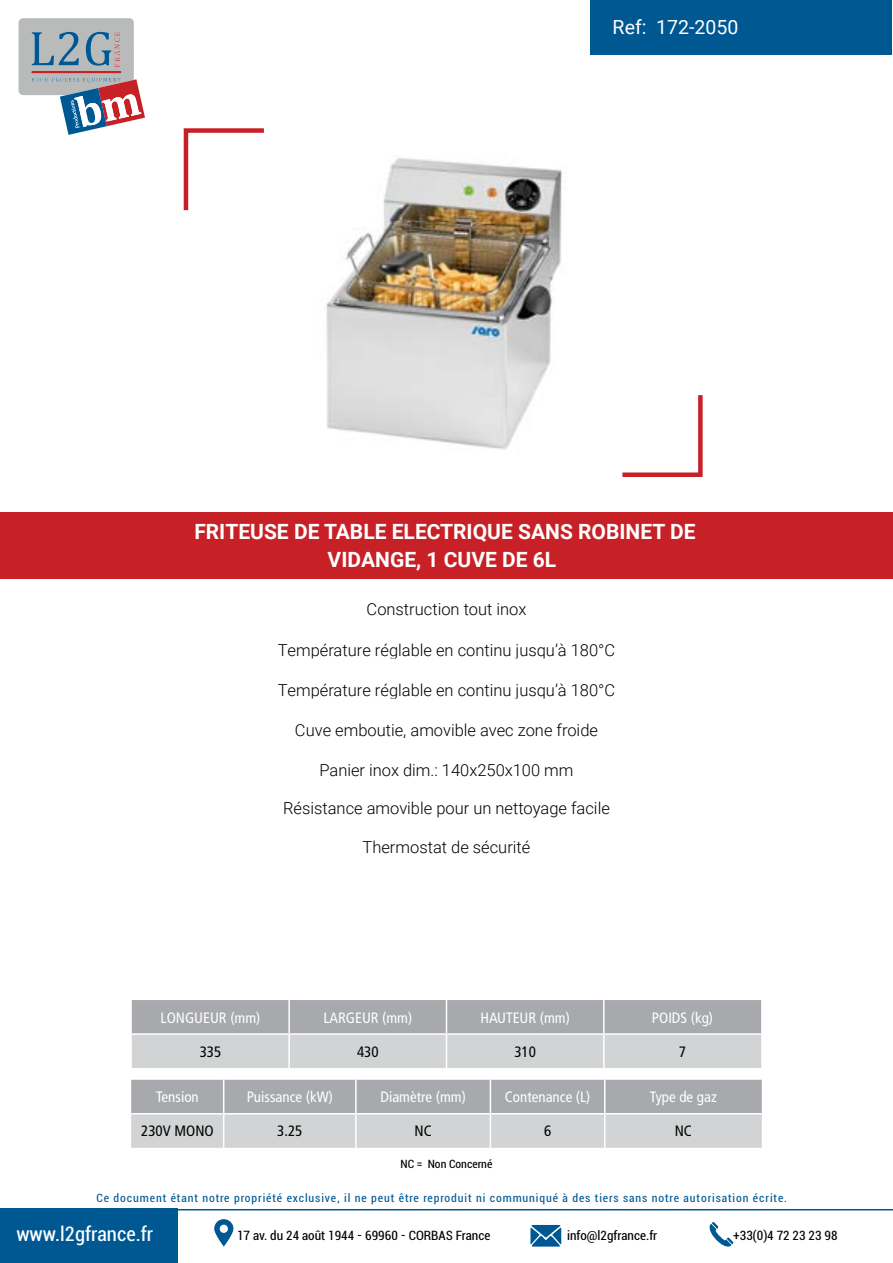
<style>
.page{position:relative;width:893px;height:1263px;background:#fff}
.page>*{position:absolute;margin:0;border:0;box-sizing:border-box;transform-origin:0 0}
.t1{font:700 21px/27.9px "Roboto";color:#fff;text-align:center}
.t2{font:condensed 21px "Roboto";color:#fff}
.t3{font:19.5px "Roboto";color:#fff}
.t4{font:300 16.5px "Roboto";color:#000}
.t5{font:condensed 15px "Frutiger LT Std";color:#fff}
.t6{font:condensed 15px "Frutiger LT Std";color:#000}
.t7{font:condensed 13.5px "Roboto";color:#000}
.t8{font:condensed 12px "Roboto";letter-spacing:.075em;color:#005893}
.t9{font:condensed 12px "Roboto";color:#000}
</style>
<div class="page">
<div style="left:0;top:513px;width:893px;height:66px;background:#c72127"></div>
<svg style="left:622px;top:395px;width:81px;height:82px"></svg>
<svg style="left:183px;top:128px;width:81px;height:83px"></svg>
<svg style="left:18px;top:18px;width:127px;height:117px"></svg>
<div style="left:590px;top:0;width:301px;height:54px;background:#005893"></div>
<div style="left:0;top:1209px;width:178px;height:54px;background:#005893"></div>
<hr style="left:178px;top:1209px;width:715px;height:1px;background:#005893">
<svg style="left:214px;top:1219px;width:20px;height:27px"></svg>
<svg style="left:530px;top:1225px;width:31px;height:21px"></svg>
<svg style="left:710px;top:1222px;width:23px;height:24px"></svg>
<img style="left:326px;top:158px;width:236px;height:292px">
<svg style="left:132px;top:1000px;width:629px;height:68px;background:#bcbec0"></svg>
<hr style="left:288px;top:1000px;width:2px;height:33px;background:#fff">
<hr style="left:446px;top:1000px;width:1px;height:33px;background:#fff">
<hr style="left:603px;top:1000px;width:2px;height:33px;background:#fff">
<hr style="left:132px;top:1033px;width:157px;height:2px;background:#fff">
<hr style="left:289px;top:1033px;width:157px;height:2px;background:#fff">
<hr style="left:288px;top:1035px;width:2px;height:33px;background:#fff">
<hr style="left:446px;top:1033px;width:158px;height:2px;background:#fff">
<hr style="left:446px;top:1035px;width:1px;height:33px;background:#fff">
<hr style="left:604px;top:1033px;width:157px;height:2px;background:#fff">
<hr style="left:603px;top:1035px;width:2px;height:33px;background:#fff">
<svg style="left:131px;top:1080px;width:631px;height:68px;background:#bcbec0"></svg>
<hr style="left:223px;top:1080px;width:1px;height:33px;background:#fff">
<hr style="left:355px;top:1080px;width:2px;height:33px;background:#fff">
<hr style="left:490px;top:1080px;width:1px;height:33px;background:#fff">
<hr style="left:604px;top:1080px;width:1px;height:33px;background:#fff">
<hr style="left:131px;top:1113px;width:93px;height:1px;background:#fff">
<hr style="left:224px;top:1113px;width:132px;height:1px;background:#fff">
<hr style="left:223px;top:1114px;width:1px;height:34px;background:#fff">
<hr style="left:356px;top:1113px;width:134px;height:1px;background:#fff">
<hr style="left:355px;top:1114px;width:2px;height:34px;background:#fff">
<hr style="left:490px;top:1113px;width:115px;height:1px;background:#fff">
<hr style="left:490px;top:1114px;width:1px;height:34px;background:#fff">
<hr style="left:605px;top:1113px;width:157px;height:1px;background:#fff">
<hr style="left:604px;top:1114px;width:1px;height:34px;background:#fff">
<p class="t3" style="left:613px;top:13px;width:35px">Ref:</p>
<p class="t3" style="left:656px;top:13px;width:84px">172-2050</p>
<p class="t1" style="left:194px;top:516px;width:503px">FRITEUSE DE TABLE ELECTRIQUE SANS ROBINET DE<br>VIDANGE, 1 CUVE DE 6L</p>
<p class="t4" style="left:367px;top:598px;width:161px">Construction tout inox</p>
<p class="t4" style="left:278px;top:638px;width:339px">Température réglable en continu jusqu’à 180°C</p>
<p class="t4" style="left:278px;top:678px;width:339px">Température réglable en continu jusqu’à 180°C</p>
<p class="t4" style="left:295px;top:718px;width:305px">Cuve emboutie, amovible avec zone froide</p>
<p class="t4" style="left:319px;top:758px;width:256px">Panier inox dim.: 140x250x100 mm</p>
<p class="t4" style="left:283px;top:797px;width:328px">Résistance amovible pour un nettoyage facile</p>
<p class="t4" style="left:363px;top:836px;width:169px">Thermostat de sécurité</p>
<p class="t5" style="left:161px;top:1009px;width:101px">LONGUEUR (mm)</p>
<p class="t5" style="left:323px;top:1009px;width:90px">LARGEUR (mm)</p>
<p class="t5" style="left:480px;top:1009px;width:91px">HAUTEUR (mm)</p>
<p class="t5" style="left:652px;top:1009px;width:63px">POIDS (kg)</p>
<p class="t6" style="left:200px;top:1043px;width:23px">335</p>
<p class="t6" style="left:357px;top:1043px;width:23px">430</p>
<p class="t6" style="left:514px;top:1043px;width:23px">310</p>
<p class="t6" style="left:679px;top:1043px;width:9px">7</p>
<p class="t5" style="left:156px;top:1088px;width:44px">Tension</p>
<p class="t5" style="left:247px;top:1088px;width:88px">Puissance (kW)</p>
<p class="t5" style="left:380px;top:1088px;width:87px">Diamètre (mm)</p>
<p class="t5" style="left:505px;top:1088px;width:87px">Contenance (L)</p>
<p class="t5" style="left:650px;top:1088px;width:69px">Type de gaz</p>
<p class="t6" style="left:141px;top:1122px;width:74px">230V MONO</p>
<p class="t6" style="left:277px;top:1122px;width:27px">3.25</p>
<p class="t6" style="left:415px;top:1122px;width:19px">NC</p>
<p class="t6" style="left:544px;top:1122px;width:9px">6</p>
<p class="t6" style="left:675px;top:1122px;width:19px">NC</p>
<p class="t9" style="left:401px;top:1156px;width:93px">NC = Non Concerné</p>
<p class="t8" style="left:97px;top:1190px;width:692px">Ce document étant notre propriété exclusive, il ne peut être reproduit ni communiqué à des tiers sans notre autorisation écrite.</p>
<p class="t2" style="left:16px;top:1219px;width:138px">www.l2gfrance.fr</p>
<p class="t7" style="left:237px;top:1227px;width:255px">17 av. du 24 août 1944 - 69960 - CORBAS France</p>
<p class="t7" style="left:567px;top:1227px;width:92px">info@l2gfrance.fr</p>
<p class="t7" style="left:733px;top:1227px;width:106px">+33(0)4 72 23 23 98</p>
</div>
